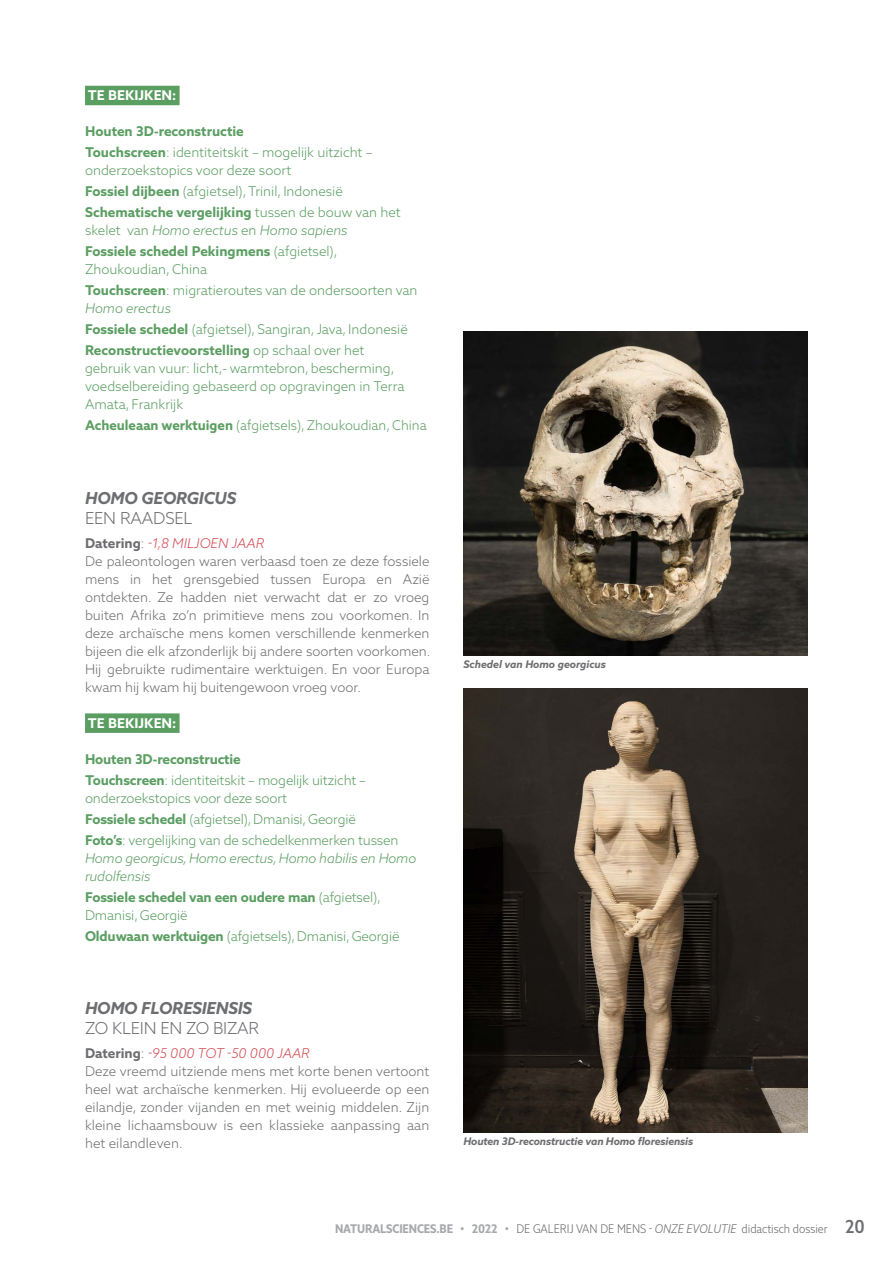
<style>
.page{position:relative;width:893px;height:1263px;background:#fff}
.page>*{position:absolute;margin:0;border:0;box-sizing:border-box;transform-origin:0 0}
.t1{font:italic 700 16.5px "Azo Sans 2";letter-spacing:-.015em;color:#6d6e71}
.t2{font:300 16.5px "Azo Sans 2";letter-spacing:-.015em;color:#6d6e71}
.t3{font:300 13.5px/18px "Azo Sans 2";color:#6d6e71}
.t4{font:300 13.5px/21px "Azo Sans 2";color:#5b9e62}
.t5{font:700 13.5px/21px "Azo Sans 2";letter-spacing:-.01em;color:#5b9e62}
.t6{font:italic 300 13.5px/18px "Azo Sans 2";letter-spacing:-.01em;color:#5b9e62}
.t7{font:700 13.5px "Azo Sans 2";color:#fff}
.t8{font:300 12px "Azo Sans 2 Narrow";color:#6d6e71}
.t9{font:italic 700 10.5px "Azo Sans 2";letter-spacing:-.01em;color:#6d6e71}
.s1{font-weight:300}
.s2{font-weight:700}
.s3{font-weight:300;font-style:italic}
.s4{font-style:italic}
.s5{font-style:italic;color:#d14a53}
.s6{font-weight:700;color:#a7a9ac}
.s7{font-weight:500;font-size:18px}
</style>
<div class="page">
<div style="left:85px;top:86px;width:95px;height:19px;background:#5b9e62"></div>
<div style="left:85px;top:713px;width:95px;height:20px;background:#5b9e62"></div>
<img style="left:463px;top:688px;width:345px;height:445px">
<img style="left:463px;top:332px;width:345px;height:324px">
<p class="t7" style="left:88px;top:87px;width:90px">TE BEKIJKEN:</p>
<p class="t5" style="left:85px;top:121px;width:289px">Houten 3D-reconstructie<br>Touchscreen<span class="s1">: identiteitskit – mogelijk uitzicht –</span></p>
<p class="t4" style="left:85px;top:160px;width:317px">onderzoekstopics voor deze soort<br><span class="s2">Fossiel dijbeen</span> (afgietsel), Trinil, Indonesië<br><span class="s2">Schematische vergelijking</span> tussen de bouw van het</p>
<p class="t5" style="left:85px;top:220px;width:264px"><span class="s1">skelet van</span> <span class="s3">Homo erectus</span> <span class="s1">en</span> <span class="s3">Homo sapiens<br></span>Fossiele schedel Pekingmens <span class="s1">(afgietsel),</span></p>
<p class="t4" style="left:85px;top:259px;width:334px">Zhoukoudian, China<br><span class="s2">Touchscreen</span>: migratieroutes van de ondersoorten van</p>
<p class="t4" style="left:85px;top:298px;width:324px"><span class="s4">Homo erectus<br></span><span class="s2">Fossiele schedel</span> (afgietsel), Sangiran, Java, Indonesië<br><span class="s2">Reconstructievoorstelling</span> op schaal over het</p>
<p class="t4" style="left:85px;top:359px;width:321px;line-height:18px">gebruik van vuur: licht,- warmtebron, bescherming, voedselbereiding gebaseerd op opgravingen in Terra<br>Amata, Frankrijk</p>
<p class="t4" style="left:85px;top:415px;width:343px"><span class="s2">Acheuleaan werktuigen</span> (afgietsels), Zhoukoudian, China</p>
<p class="t1" style="left:85px;top:488px;width:153px">HOMO GEORGICUS</p>
<p class="t2" style="left:85px;top:508px;width:109px">EEN RAADSEL</p>
<p class="t3" style="left:85px;top:534px;width:347px"><span class="s2">Datering</span>: <span class="s5">-1,8 MILJOEN JAAR<br></span>De paleontologen waren verbaasd toen ze deze fossiele mens in het grensgebied tussen Europa en Azië ontdekten. Ze hadden niet verwacht dat er zo vroeg buiten Afrika zo’n primitieve mens zou voorkomen. In deze archaïsche mens komen verschillende kenmerken bijeen die elk afzonderlijk bij andere soorten voorkomen.<br>Hij gebruikte rudimentaire werktuigen. En voor Europa kwam hij kwam hij buitengewoon vroeg voor.</p>
<p class="t7" style="left:88px;top:715px;width:90px">TE BEKIJKEN:</p>
<p class="t5" style="left:85px;top:748px;width:283px">Houten 3D-reconstructie<br>Touchscreen<span class="s1">: identiteitskit – mogelijk uitzicht –</span></p>
<p class="t4" style="left:85px;top:787px;width:315px">onderzoekstopics voor deze soort<br><span class="s2">Fossiele schedel</span> (afgietsel), Dmanisi, Georgië<br><span class="s2">Foto’s</span>: vergelijking van de schedelkenmerken tussen</p>
<p class="t6" style="left:85px;top:849px;width:333px">Homo georgicus, Homo erectus, Homo habilis en Homo rudolfensis</p>
<p class="t5" style="left:85px;top:888px;width:297px;line-height:18px">Fossiele schedel van een oudere man <span class="s1">(afgietsel),<br>Dmanisi, Georgië</span></p>
<p class="t4" style="left:85px;top:925px;width:316px"><span class="s2">Olduwaan werktuigen</span> (afgietsels), Dmanisi, Georgië</p>
<p class="t1" style="left:85px;top:999px;width:168px">HOMO FLORESIENSIS</p>
<p class="t2" style="left:85px;top:1018px;width:176px">ZO KLEIN EN ZO BIZAR</p>
<p class="t3" style="left:85px;top:1044px;width:346px"><span class="s2">Datering</span>: <span class="s5">-95 000 TOT -50 000 JAAR<br></span>Deze vreemd uitziende mens met korte benen vertoont heel wat archaïsche kenmerken. Hij evolueerde op een eilandje, zonder vijanden en met weinig middelen. Zijn kleine lichaamsbouw is een klassieke aanpassing aan het eilandleven.</p>
<p class="t9" style="left:463px;top:657px;width:144px">Schedel van Homo georgicus</p>
<p class="t9" style="left:463px;top:1135px;width:231px">Houten 3D-reconstructie van Homo floresiensis</p>
<p class="t8" style="left:335px;top:1222px;width:531px"><span class="s6">NATURALSCIENCES.BE • 2022 •</span> DE GALERIJ VAN DE MENS - <span class="s4">ONZE EVOLUTIE</span> didactisch dossier <span class="s7">20</span></p>
</div>
